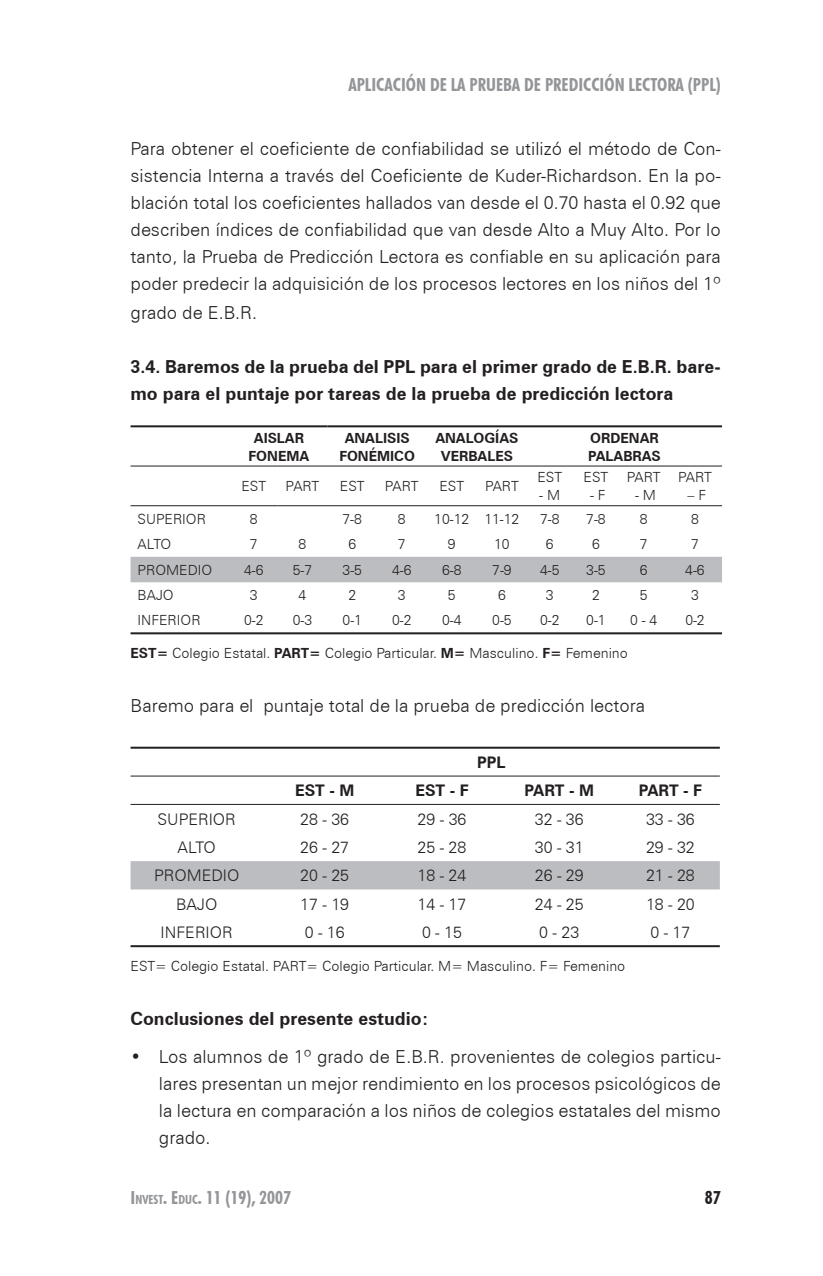
<style>
.page{position:relative;width:823px;height:1276px;background:#fff}
.page>*{position:absolute;margin:0;border:0;box-sizing:border-box;transform-origin:0 0}
.t1{font:300 18px/27px "Zurich BT";color:#231f20;text-align:justify}
.t2{font:700 18px/27px "Zurich BT";color:#231f20}
.t3{font:700 condensed 18px "Futura BT";color:#939598}
.t4{font:700 condensed 18px "Futura BT";color:#231f20}
.t5{font:300 16px "Zurich BT";color:#231f20}
.t6{font:700 16px "Zurich BT";color:#231f20}
.t7{font:300 14px "Zurich BT";color:#231f20}
.t8{font:700 14px/18px "Zurich BT";color:#231f20;text-align:center}
.s1{font-weight:700}
.s2{font-size:12.6px}
</style>
<div class="page">
<div style="left:130px;top:557px;width:591px;height:25px;background:#bcbdc0"></div>
<hr style="left:327px;top:425px;width:394px;height:2px;background:#231f20">
<hr style="left:277px;top:465px;width:444px;height:1px;background:#231f20">
<hr style="left:277px;top:505px;width:444px;height:1px;background:#231f20">
<hr style="left:130px;top:632px;width:591px;height:2px;background:#231f20">
<hr style="left:130px;top:425px;width:197px;height:2px;background:#231f20">
<hr style="left:130px;top:465px;width:147px;height:1px;background:#231f20">
<hr style="left:130px;top:505px;width:147px;height:1px;background:#231f20">
<div style="left:130px;top:861px;width:589px;height:28px;background:#bcbdc0"></div>
<hr style="left:130px;top:746px;width:589px;height:2px;background:#231f20">
<hr style="left:130px;top:945px;width:589px;height:2px;background:#231f20">
<hr style="left:130px;top:775px;width:589px;height:1px;background:#231f20">
<hr style="left:130px;top:804px;width:589px;height:1px;background:#231f20">
<p class="t3" style="left:348px;top:74px;width:374px">APLICACIÓN DE LA PRUEBA DE PREDICCIÓN LECTORA (PPL)</p>
<p class="t1" style="left:130px;top:135px;width:591px">Para obtener el coeficiente de confiabilidad se utilizó el método de Con&shy;sistencia Interna a través del Coeficiente de Kuder-Richardson. En la po&shy;blación total los coeficientes hallados van desde el 0.70 hasta el 0.92 que describen índices de confiabilidad que van desde Alto a Muy Alto. Por lo tanto, la Prueba de Predicción Lectora es confiable en su aplicación para poder predecir la adquisición de los procesos lectores en los niños del 1º</p>
<p class="t1" style="left:130px;top:299px;width:128px">grado de E.B.R.</p>
<p class="t2" style="left:130px;top:353px;width:591px">3.4. Baremos de la prueba del PPL para el primer grado de E.B.R. bare&shy;mo para el puntaje por tareas de la prueba de predicción lectora</p>
<p class="t8" style="left:248px;top:429px;width:62px">AISLAR<br>FONEMA</p>
<p class="t8" style="left:339px;top:429px;width:77px">ANALISIS<br>FONÉMICO</p>
<p class="t8" style="left:435px;top:429px;width:84px">ANALOGÍAS<br>VERBALES</p>
<p class="t8" style="left:588px;top:429px;width:74px;text-align:left">ORDENAR<br>PALABRAS</p>
<p class="t7" style="left:241px;top:478px;width:26px">EST</p>
<p class="t7" style="left:285px;top:478px;width:35px">PART</p>
<p class="t7" style="left:339px;top:478px;width:26px">EST</p>
<p class="t7" style="left:384px;top:478px;width:35px">PART</p>
<p class="t7" style="left:439px;top:478px;width:26px">EST</p>
<p class="t7" style="left:484px;top:478px;width:35px">PART</p>
<p class="t7" style="left:537px;top:469px;width:26px">EST</p>
<p class="t7" style="left:539px;top:487px;width:22px">- M</p>
<p class="t7" style="left:583px;top:469px;width:26px">EST</p>
<p class="t7" style="left:589px;top:487px;width:17px">- F</p>
<p class="t7" style="left:626px;top:469px;width:35px">PART</p>
<p class="t7" style="left:634px;top:487px;width:22px">- M</p>
<p class="t7" style="left:677px;top:469px;width:35px">PART</p>
<p class="t7" style="left:687px;top:487px;width:20px">– F</p>
<p class="t7" style="left:137px;top:510px;width:70px">SUPERIOR</p>
<p class="t7" style="left:250px;top:510px;width:9px">8</p>
<p class="t7" style="left:342px;top:510px;width:21px">7-8</p>
<p class="t7" style="left:397px;top:510px;width:9px">8</p>
<p class="t7" style="left:434px;top:510px;width:86px">10-12 11-12</p>
<p class="t7" style="left:539px;top:510px;width:21px">7-8</p>
<p class="t7" style="left:586px;top:510px;width:21px">7-8</p>
<p class="t7" style="left:639px;top:510px;width:9px">8</p>
<p class="t7" style="left:690px;top:510px;width:9px">8</p>
<p class="t7" style="left:137px;top:536px;width:35px">ALTO</p>
<p class="t7" style="left:250px;top:536px;width:9px">7</p>
<p class="t7" style="left:298px;top:536px;width:9px">8</p>
<p class="t7" style="left:348px;top:536px;width:9px">6</p>
<p class="t7" style="left:397px;top:536px;width:9px">7</p>
<p class="t7" style="left:447px;top:536px;width:9px">9</p>
<p class="t7" style="left:494px;top:536px;width:17px">10</p>
<p class="t7" style="left:545px;top:536px;width:9px">6</p>
<p class="t7" style="left:591px;top:536px;width:9px">6</p>
<p class="t7" style="left:639px;top:536px;width:9px">7</p>
<p class="t7" style="left:690px;top:536px;width:9px">7</p>
<p class="t7" style="left:137px;top:561px;width:76px">PROMEDIO</p>
<p class="t7" style="left:244px;top:561px;width:21px">4-6</p>
<p class="t7" style="left:292px;top:561px;width:21px">5-7</p>
<p class="t7" style="left:342px;top:561px;width:21px">3-5</p>
<p class="t7" style="left:392px;top:561px;width:21px">4-6</p>
<p class="t7" style="left:442px;top:561px;width:21px">6-8</p>
<p class="t7" style="left:492px;top:561px;width:21px">7-9</p>
<p class="t7" style="left:539px;top:561px;width:21px">4-5</p>
<p class="t7" style="left:586px;top:561px;width:21px">3-5</p>
<p class="t7" style="left:639px;top:561px;width:9px">6</p>
<p class="t7" style="left:685px;top:561px;width:21px">4-6</p>
<p class="t7" style="left:137px;top:587px;width:38px">BAJO</p>
<p class="t7" style="left:250px;top:587px;width:9px">3</p>
<p class="t7" style="left:298px;top:587px;width:9px">4</p>
<p class="t7" style="left:348px;top:587px;width:9px">2</p>
<p class="t7" style="left:397px;top:587px;width:9px">3</p>
<p class="t7" style="left:447px;top:587px;width:9px">5</p>
<p class="t7" style="left:498px;top:587px;width:9px">6</p>
<p class="t7" style="left:545px;top:587px;width:9px">3</p>
<p class="t7" style="left:591px;top:587px;width:9px">2</p>
<p class="t7" style="left:639px;top:587px;width:9px">5</p>
<p class="t7" style="left:690px;top:587px;width:9px">3</p>
<p class="t7" style="left:137px;top:612px;width:65px">INFERIOR</p>
<p class="t7" style="left:244px;top:612px;width:21px">0-2</p>
<p class="t7" style="left:292px;top:612px;width:21px">0-3</p>
<p class="t7" style="left:342px;top:612px;width:21px">0-1</p>
<p class="t7" style="left:392px;top:612px;width:21px">0-2</p>
<p class="t7" style="left:442px;top:612px;width:21px">0-4</p>
<p class="t7" style="left:492px;top:612px;width:21px">0-5</p>
<p class="t7" style="left:539px;top:612px;width:21px">0-2</p>
<p class="t7" style="left:586px;top:612px;width:21px">0-1</p>
<p class="t7" style="left:629px;top:612px;width:29px">0 - 4</p>
<p class="t7" style="left:685px;top:612px;width:21px">0-2</p>
<p class="t7" style="left:130px;top:644px;width:498px"><span class="s1">EST=</span> Colegio Estatal. <span class="s1">PART=</span> Colegio Particular. <span class="s1">M=</span> Masculino. <span class="s1">F=</span> Femenino</p>
<p class="t1" style="left:130px;top:691px;width:516px">Baremo para el puntaje total de la prueba de predicción lectora</p>
<p class="t6" style="left:477px;top:753px;width:30px">PPL</p>
<p class="t6" style="left:295px;top:781px;width:61px">EST - M</p>
<p class="t6" style="left:415px;top:781px;width:55px">EST - F</p>
<p class="t6" style="left:524px;top:781px;width:71px">PART - M</p>
<p class="t6" style="left:638px;top:781px;width:65px">PART - F</p>
<p class="t5" style="left:157px;top:809px;width:80px">SUPERIOR</p>
<p class="t5" style="left:300px;top:809px;width:50px">28 - 36</p>
<p class="t5" style="left:417px;top:809px;width:50px">29 - 36</p>
<p class="t5" style="left:534px;top:809px;width:50px">32 - 36</p>
<p class="t5" style="left:645px;top:809px;width:50px">33 - 36</p>
<p class="t5" style="left:177px;top:837px;width:40px">ALTO</p>
<p class="t5" style="left:300px;top:837px;width:50px">26 - 27</p>
<p class="t5" style="left:417px;top:837px;width:50px">25 - 28</p>
<p class="t5" style="left:534px;top:837px;width:50px">30 - 31</p>
<p class="t5" style="left:645px;top:837px;width:50px">29 - 32</p>
<p class="t5" style="left:154px;top:866px;width:87px">PROMEDIO</p>
<p class="t5" style="left:300px;top:866px;width:50px">20 - 25</p>
<p class="t5" style="left:417px;top:866px;width:50px">18 - 24</p>
<p class="t5" style="left:534px;top:866px;width:50px">26 - 29</p>
<p class="t5" style="left:645px;top:866px;width:50px">21 - 28</p>
<p class="t5" style="left:176px;top:894px;width:43px">BAJO</p>
<p class="t5" style="left:300px;top:894px;width:50px">17 - 19</p>
<p class="t5" style="left:417px;top:894px;width:50px">14 - 17</p>
<p class="t5" style="left:534px;top:894px;width:50px">24 - 25</p>
<p class="t5" style="left:645px;top:894px;width:50px">18 - 20</p>
<p class="t5" style="left:160px;top:922px;width:74px">INFERIOR</p>
<p class="t5" style="left:304px;top:922px;width:41px">0 - 16</p>
<p class="t5" style="left:422px;top:922px;width:41px">0 - 15</p>
<p class="t5" style="left:539px;top:922px;width:41px">0 - 23</p>
<p class="t5" style="left:650px;top:922px;width:41px">0 - 17</p>
<p class="t7" style="left:130px;top:957px;width:496px">EST= Colegio Estatal. PART= Colegio Particular. M= Masculino. F= Femenino</p>
<p class="t2" style="left:130px;top:1004px;width:299px">Conclusiones del presente estudio:</p>
<p class="t1" style="left:159px;top:1043px;width:563px;text-indent:-28px">• Los alumnos de 1º grado de E.B.R. provenientes de colegios particu&shy;lares presentan un mejor rendimiento en los procesos psicológicos de la lectura en comparación a los niños de colegios estatales del mismo grado.</p>
<p class="t3" style="left:130px;top:1186px;width:162px">I<span class="s2">NVEST</span>. E<span class="s2">DUC</span>. 11 (19), 2007</p>
<p class="t4" style="left:704px;top:1186px;width:17px">87</p>
</div>
